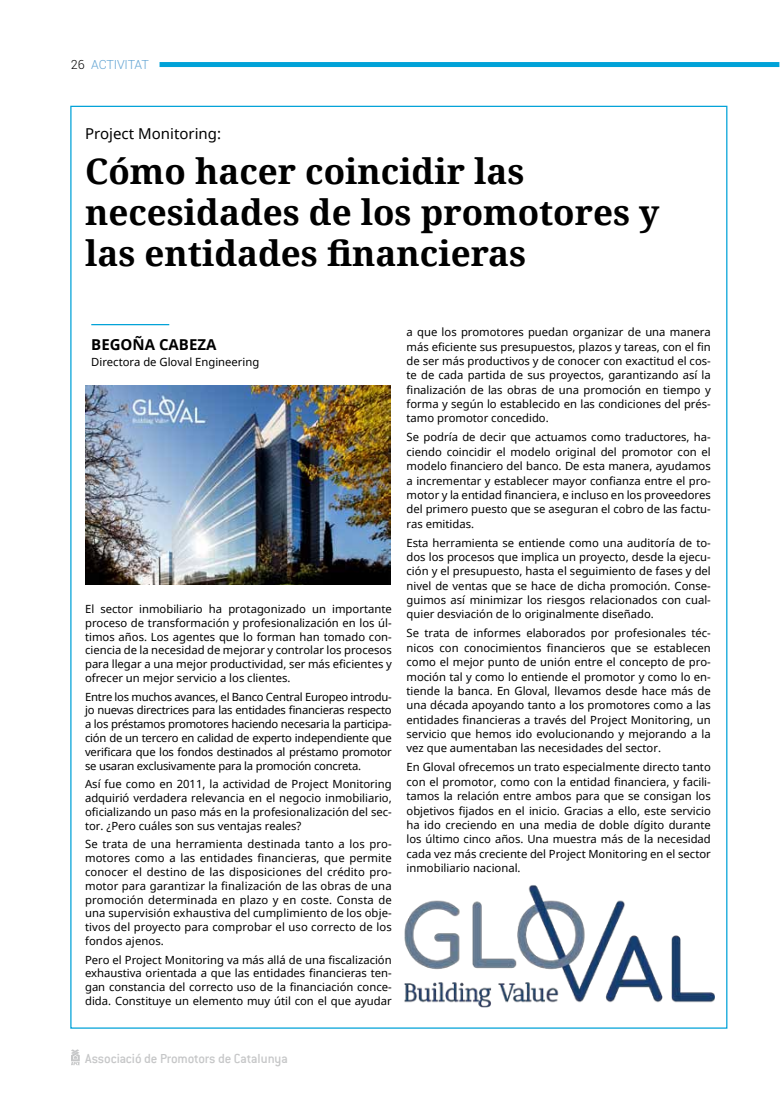
<style>
.page{position:relative;width:780px;height:1099px;background:#fff}
.page>*{position:absolute;margin:0;border:0;box-sizing:border-box;transform-origin:0 0}
.t1{font:700 35px/41.2px "Noto Serif";color:#000}
.t2{font:15px "Noto Sans";color:#000}
.t3{font:700 15px "Noto Sans";color:#000}
.t4{font:500 14.38px "Conduit ITC";letter-spacing:-.015em;color:#c6c7c8}
.t5{font:300 12.5px "Roboto";letter-spacing:-.015em;color:#62a4d3}
.t6{font:11.25px/14.4px "Noto Sans";color:#000;text-align:justify}
.s1{color:#000}
</style>
<div class="page">
<div style="left:159px;top:62px;width:620px;height:5px;background:#00a2d8"></div>
<svg style="left:71px;top:1049px;width:9px;height:16px"></svg>
<img style="left:404px;top:885px;width:310px;height:123px">
<hr style="left:91px;top:324px;width:78px;height:1px;background:#00a2d8">
<img style="left:85px;top:385px;width:305px;height:199px">
<p class="t5" style="left:71px;top:56px;width:79px"><span class="s1">26</span> ACTIVITAT</p>
<h2 class="t2" style="left:85px;top:123px;width:137px">Project Monitoring:</h2>
<h1 class="t1" style="left:85px;top:149px;width:576px">Cómo hacer coincidir las necesidades de los promotores y las entidades financieras</h1>
<h2 class="t3" style="left:91px;top:334px;width:11px">BEGO</h2>
<h2 class="t3" style="left:133px;top:334px;width:37px">ÑA CABEZA</h2>
<p class="t6" style="left:91px;top:354px;width:169px">Directora de Gloval Engineering</p>
<p class="t6" style="left:85px;top:601px;width:308px;line-height:13.9px">El sector inmobiliario ha protagonizado un importante proceso de transformación y profesionalización en los úl&shy;timos años. Los agentes que lo forman han tomado con&shy;ciencia de la necesidad de mejorar y controlar los procesos para llegar a una mejor productividad, ser más eficientes y ofrecer un mejor servicio a los clientes.</p>
<p class="t6" style="left:85px;top:689px;width:308px;line-height:13.9px">Entre los muchos avances, el Banco Central Europeo introdu&shy;jo nuevas directrices para las entidades financieras respecto a los préstamos promotores haciendo necesaria la participa&shy;ción de un tercero en calidad de experto independiente que verificara que los fondos destinados al préstamo promotor se usaran exclusivamente para la promoción concreta.</p>
<p class="t6" style="left:85px;top:777px;width:308px;line-height:13.9px">Así fue como en 2011, la actividad de Project Monitoring adquirió verdadera relevancia en el negocio inmobiliario, oficializando un paso más en la profesionalización del sec&shy;tor. ¿Pero cuáles son sus ventajas reales?</p>
<p class="t6" style="left:85px;top:837px;width:308px;line-height:13.9px">Se trata de una herramienta destinada tanto a los pro&shy;motores como a las entidades financieras, que permite conocer el destino de las disposiciones del crédito pro&shy;motor para garantizar la finalización de las obras de una promoción determinada en plazo y en coste. Consta de una supervisión exhaustiva del cumplimiento de los obje&shy;tivos del proyecto para comprobar el uso correcto de los fondos ajenos.</p>
<p class="t6" style="left:85px;top:952px;width:308px;line-height:13.9px">Pero el Project Monitoring va más allá de una fiscalización exhaustiva orientada a que las entidades financieras ten&shy;gan constancia del correcto uso de la financiación conce&shy;dida. Constituye un elemento muy útil con el que ayudar</p>
<p class="t6" style="left:406px;top:324px;width:306px">a que los promotores puedan organizar de una manera más eficiente sus presupuestos, plazos y tareas, con el fin de ser más productivos y de conocer con exactitud el cos&shy;te de cada partida de sus proyectos, garantizando así la finalización de las obras de una promoción en tiempo y forma y según lo establecido en las condiciones del prés&shy;tamo promotor concedido.</p>
<p class="t6" style="left:406px;top:430px;width:306px">Se podría de decir que actuamos como traductores, ha&shy;ciendo coincidir el modelo original del promotor con el modelo financiero del banco. De esta manera, ayudamos a incrementar y establecer mayor confianza entre el pro&shy;motor y la entidad financiera, e incluso en los proveedores del primero puesto que se aseguran el cobro de las factu&shy;ras emitidas.</p>
<p class="t6" style="left:406px;top:535px;width:306px">Esta herramienta se entiende como una auditoría de to&shy;dos los procesos que implica un proyecto, desde la ejecu&shy;ción y el presupuesto, hasta el seguimiento de fases y del nivel de ventas que se hace de dicha promoción. Conse&shy;guimos así minimizar los riesgos relacionados con cual&shy;quier desviación de lo originalmente diseñado.</p>
<p class="t6" style="left:406px;top:626px;width:306px">Se trata de informes elaborados por profesionales téc&shy;nicos con conocimientos financieros que se establecen como el mejor punto de unión entre el concepto de pro&shy;moción tal y como lo entiende el promotor y como lo en&shy;tiende la banca. En Gloval, llevamos desde hace más de una década apoyando tanto a los promotores como a las entidades financieras a través del Project Monitoring, un servicio que hemos ido evolucionando y mejorando a la vez que aumentaban las necesidades del sector.</p>
<p class="t6" style="left:406px;top:760px;width:306px">En Gloval ofrecemos un trato especialmente directo tanto con el promotor, como con la entidad financiera, y facili&shy;tamos la relación entre ambos para que se consigan los objetivos fijados en el inicio. Gracias a ello, este servicio ha ido creciendo en una media de doble dígito durante los último cinco años. Una muestra más de la necesidad cada vez más creciente del Project Monitoring en el sector inmobiliario nacional.</p>
<p class="t4" style="left:85px;top:1050px;width:204px">Associació de Promotors de Catalunya</p>
</div>
